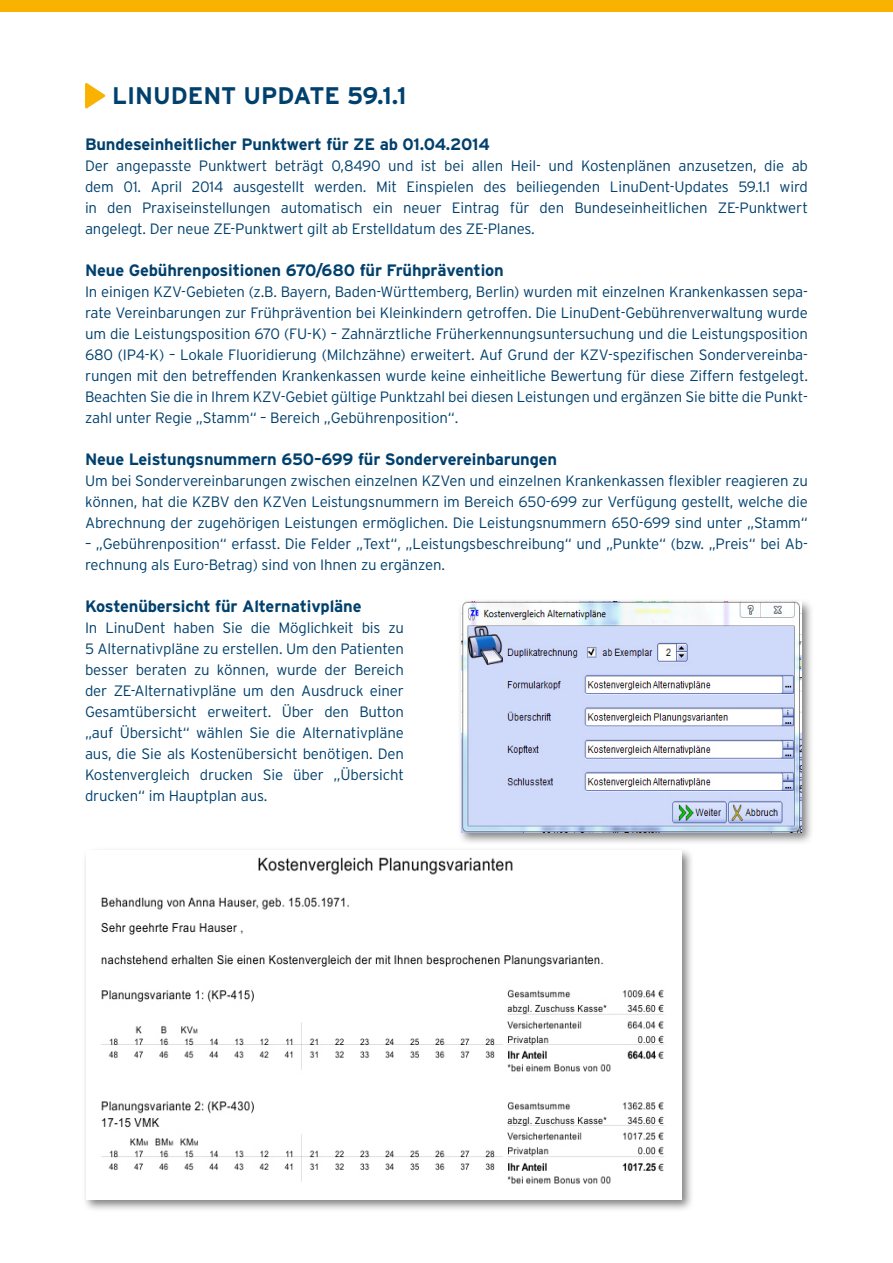
<style>
.page{position:relative;width:893px;height:1263px;background:#fff}
.page>*{position:absolute;margin:0;border:0;box-sizing:border-box;transform-origin:0 0}
.t1{font:700 24px "Interstate";color:#00406d}
.t2{font:700 16.5px "Interstate";letter-spacing:-.01em;color:#00406d}
.t3{font:300 15px/21px "Interstate";letter-spacing:-.01em;color:#00406d;text-align:justify}
</style>
<div class="page">
<div style="left:0;top:0;width:893px;height:12px;background:#f9b200"></div>
<svg style="left:85px;top:83px;width:20px;height:25px"></svg>
<div style="left:458px;top:598px;width:362px;height:253px;background:#58585a;opacity:.75"></div>
<img style="left:461px;top:602px;width:340px;height:230px">
<div style="left:82px;top:847px;width:618px;height:372px;background:#58585a;opacity:.75"></div>
<img style="left:86px;top:851px;width:595px;height:349px">
<h1 class="t1" style="left:112px;top:83px;width:166px">LinuDent Upda</h1>
<h1 class="t1" style="left:309px;top:83px;width:99px">te 59.1.1</h1>
<p class="t2" style="left:85px;top:135px;width:406px">Bundeseinheitlicher Punktwert für ZE ab 01.04.2014</p>
<p class="t3" style="left:85px;top:155px;width:724px">Der angepasste Punktwert beträgt 0,8490 und ist bei allen Heil- und Kostenplänen anzusetzen, die ab dem 01. April 2014 ausgestellt werden. Mit Einspielen des beiliegenden LinuDent-Updates 59.1.1 wird in den Praxiseinstellungen automatisch ein neuer Eintrag für den Bundeseinheitlichen ZE-Punktwert angelegt. Der neue ZE-Punktwert gilt ab Erstelldatum des ZE-Planes.</p>
<p class="t2" style="left:85px;top:261px;width:420px">Neue Gebührenpositionen 670/680 für Frühprävention</p>
<p class="t3" style="left:85px;top:281px;width:724px">In einigen KZV-Gebieten (z.B. Bayern, Baden-Württemberg, Berlin) wurden mit einzelnen Krankenkassen sepa&shy;rate Vereinbarungen zur Frühprävention bei Kleinkindern getroffen. Die LinuDent-Gebührenverwaltung wurde um die Leistungsposition 670 (FU-K) – Zahnärztliche Früherkennungsuntersuchung und die Leistungsposition 680 (IP4-K) – Lokale Fluoridierung (Milchzähne) erweitert. Auf Grund der KZV-spezifischen Sondervereinba&shy;rungen mit den betreffenden Krankenkassen wurde keine einheitliche Bewertung für diese Ziffern festgelegt.<br>Beachten Sie die in Ihrem KZV-Gebiet gültige Punktzahl bei diesen Leistungen und ergänzen Sie bitte die Punkt&shy;zahl unter Regie „Stamm“ – Bereich „Gebührenposition“.</p>
<p class="t2" style="left:85px;top:450px;width:474px">Neue Leistungsnummern 650–699 für Sondervereinbarungen</p>
<p class="t3" style="left:85px;top:470px;width:724px">Um bei Sondervereinbarungen zwischen einzelnen KZVen und einzelnen Krankenkassen flexibler reagieren zu können, hat die KZBV den KZVen Leistungsnummern im Bereich 650-699 zur Verfügung gestellt, welche die Abrechnung der zugehörigen Leistungen ermöglichen. Die Leistungsnummern 650-699 sind unter „Stamm“</p>
<p class="t3" style="left:85px;top:533px;width:724px">– „Gebührenposition“ erfasst. Die Felder „Text“, „Leistungsbeschreibung“ und „Punkte“ (bzw. „Preis“ bei Ab&shy;rechnung als Euro-Betrag) sind von Ihnen zu ergänzen.</p>
<p class="t2" style="left:85px;top:597px;width:278px">Kostenübersicht für Alternativpläne</p>
<p class="t3" style="left:85px;top:617px;width:320px">In LinuDent haben Sie die Möglichkeit bis zu 5 Alternativpläne zu erstellen. Um den Patienten besser beraten zu können, wurde der Bereich der ZE-Alternativpläne um den Ausdruck einer Gesamtübersicht erweitert. Über den Button „auf Übersicht“ wählen Sie die Alternativpläne aus, die Sie als Kostenübersicht benötigen. Den Kostenvergleich drucken Sie über „Übersicht drucken“ im Hauptplan aus.</p>
</div>
